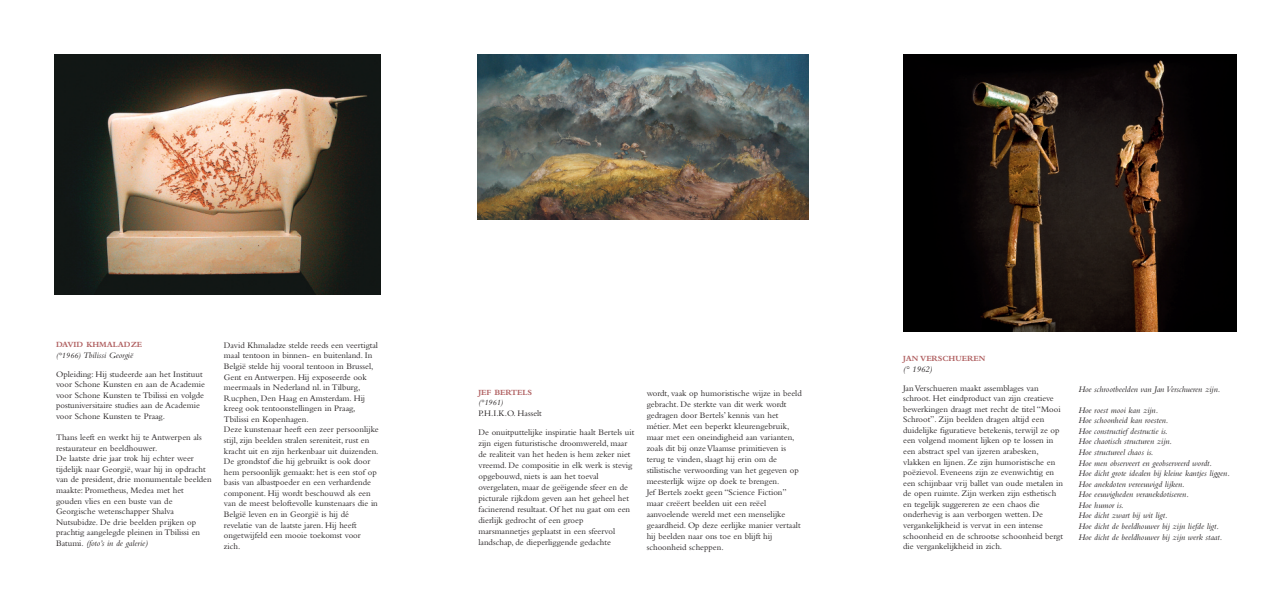
<style>
.page{position:relative;width:1276px;height:596px;background:#fff}
.page>*{position:absolute;margin:0;border:0;box-sizing:border-box;transform-origin:0 0}
.t1{font:8.8px/10.6px "Bembo";color:#231f20}
.t2{font:italic 8.8px/10.6px "Bembo";color:#231f20}
.t3{font:700 8.2px "Bembo";color:#b06061}
.t4{font:italic 8.2px "Bembo";color:#231f20}
.s1{font-style:italic;font-size:8.2px}
.s2{font-style:italic}
</style>
<div class="page">
<img style="left:54px;top:54px;width:1183px;height:278px">
<p class="t3" style="left:56px;top:342px;width:88px">DAVID KHMALADZE</p>
<p class="t1" style="left:56px;top:346px;width:148px;line-height:19px"><span class="s1">(°1966)</span> <span class="s2">Tbilissi Georgië<br></span>Opleiding: Hij studeerde aan het Instituut</p>
<p class="t1" style="left:56px;top:380px;width:150px">voor Schone Kunsten en aan de Academie voor Schone Kunsten te Tbilissi en volgde postuniversitaire studies aan de Academie voor Schone Kunsten te Praag.</p>
<p class="t1" style="left:56px;top:433px;width:157px">Thans leeft en werkt hij te Antwerpen als restaurateur en beeldhouwer.<br>De laatste drie jaar trok hij echter weer tijdelijk naar Georgië, waar hij in opdracht van de president, drie monumentale beelden maakte: Prometheus, Medea met het gouden vlies en een buste van de Georgische wetenschapper Shalva Nutsubidze. De drie beelden prijken op prachtig aangelegde pleinen in Tbilissi en Batumi. <span class="s2">(foto’s in de galerie)</span></p>
<p class="t1" style="left:224px;top:340px;width:156px">David Khmaladze stelde reeds een veertigtal maal tentoon in binnen- en buitenland. In België stelde hij vooral tentoon in Brussel, Gent en Antwerpen. Hij exposeerde ook meermaals in Nederland nl. in Tilburg, Rucphen, Den Haag en Amsterdam. Hij kreeg ook tentoonstellingen in Praag, Tbilissi en Kopenhagen.<br>Deze kunstenaar heeft een zeer persoonlijke stijl, zijn beelden stralen sereniteit, rust en kracht uit en zijn herkenbaar uit duizenden.<br>De grondstof die hij gebruikt is ook door hem persoonlijk gemaakt: het is een stof op basis van albastpoeder en een verhardende component. Hij wordt beschouwd als een van de meest beloftevolle kunstenaars die in België leven en in Georgië is hij dé revelatie van de laatste jaren. Hij heeft ongetwijfeld een mooie toekomst voor zich.</p>
<p class="t3" style="left:478px;top:390px;width:55px">JEF BERTELS</p>
<p class="t4" style="left:478px;top:400px;width:26px">(°1961)</p>
<p class="t1" style="left:478px;top:405px;width:157px;line-height:19px">P.H.I.K.O. Hasselt<br>De onuitputtelijke inspiratie haalt Bertels uit</p>
<p class="t1" style="left:478px;top:439px;width:155px;line-height:11px">zijn eigen futuristische droomwereld, maar de realiteit van het heden is hem zeker niet vreemd. De compositie in elk werk is stevig opgebouwd, niets is aan het toeval overgelaten, maar de geëigende sfeer en de picturale rijkdom geven aan het geheel het facinerend resultaat. Of het nu gaat om een dierlijk gedrocht of een groep marsmannetjes geplaatst in een sfeervol landschap, de dieperliggende gedachte</p>
<p class="t1" style="left:646px;top:388px;width:156px;line-height:11px">wordt, vaak op humoristische wijze in beeld gebracht. De sterkte van dit werk wordt gedragen door Bertels’ kennis van het métier. Met een beperkt kleurengebruik, maar met een oneindigheid aan varianten, zoals dit bij onze Vlaamse primitieven is terug te vinden, slaagt hij erin om de stilistische verwoording van het gegeven op meesterlijk wijze op doek te brengen.<br>Jef Bertels zoekt geen “Science Fiction” maar creëert beelden uit een reëel aanvoelende wereld met een menselijke geaardheid. Op deze eerlijke manier vertaalt hij beelden naar ons toe en blijft hij schoonheid scheppen.</p>
<p class="t3" style="left:903px;top:355px;width:84px">JAN VERSCHUEREN</p>
<p class="t2" style="left:903px;top:364px;width:31px">(° 1962)</p>
<p class="t1" style="left:903px;top:383px;width:161px">Jan Verschueren maakt assemblages van schroot. Het eindproduct van zijn creatieve bewerkingen draagt met recht de titel “Mooi Schroot”. Zijn beelden dragen altijd een duidelijke figuratieve betekenis, terwijl ze op een volgend moment lijken op te lossen in een abstract spel van ijzeren arabesken, vlakken en lijnen. Ze zijn humoristische en poëzievol. Eveneens zijn ze evenwichtig en een schijnbaar vrij ballet van oude metalen in de open ruimte. Zijn werken zijn esthetisch en tegelijk suggereren ze een chaos die onderhevig is aan verborgen wetten. De vergankelijkheid is vervat in een intense schoonheid en de schrootse schoonheid bergt die vergankelijkheid in zich.</p>
<p class="t2" style="left:1078px;top:384px;width:143px">Hoe schrootbeelden van Jan Verschueren zijn.</p>
<p class="t2" style="left:1078px;top:405px;width:153px">Hoe roest mooi kan zijn.<br>Hoe schoonheid kan roesten.<br>Hoe constructief destructie is.<br>Hoe chaotisch structuren zijn.<br>Hoe structureel chaos is.<br>Hoe men observeert en geobserveerd wordt.<br>Hoe dicht grote idealen bij kleine kantjes liggen.<br>Hoe anekdoten vereeuwigd lijken.<br>Hoe eeuwigheden veranekdotiseren.<br>Hoe humor is.<br>Hoe dicht zwart bij wit ligt.<br>Hoe dicht de beeldhouwer bij zijn liefde ligt.<br>Hoe dicht de beeldhouwer bij zijn werk staat.</p>
</div>
